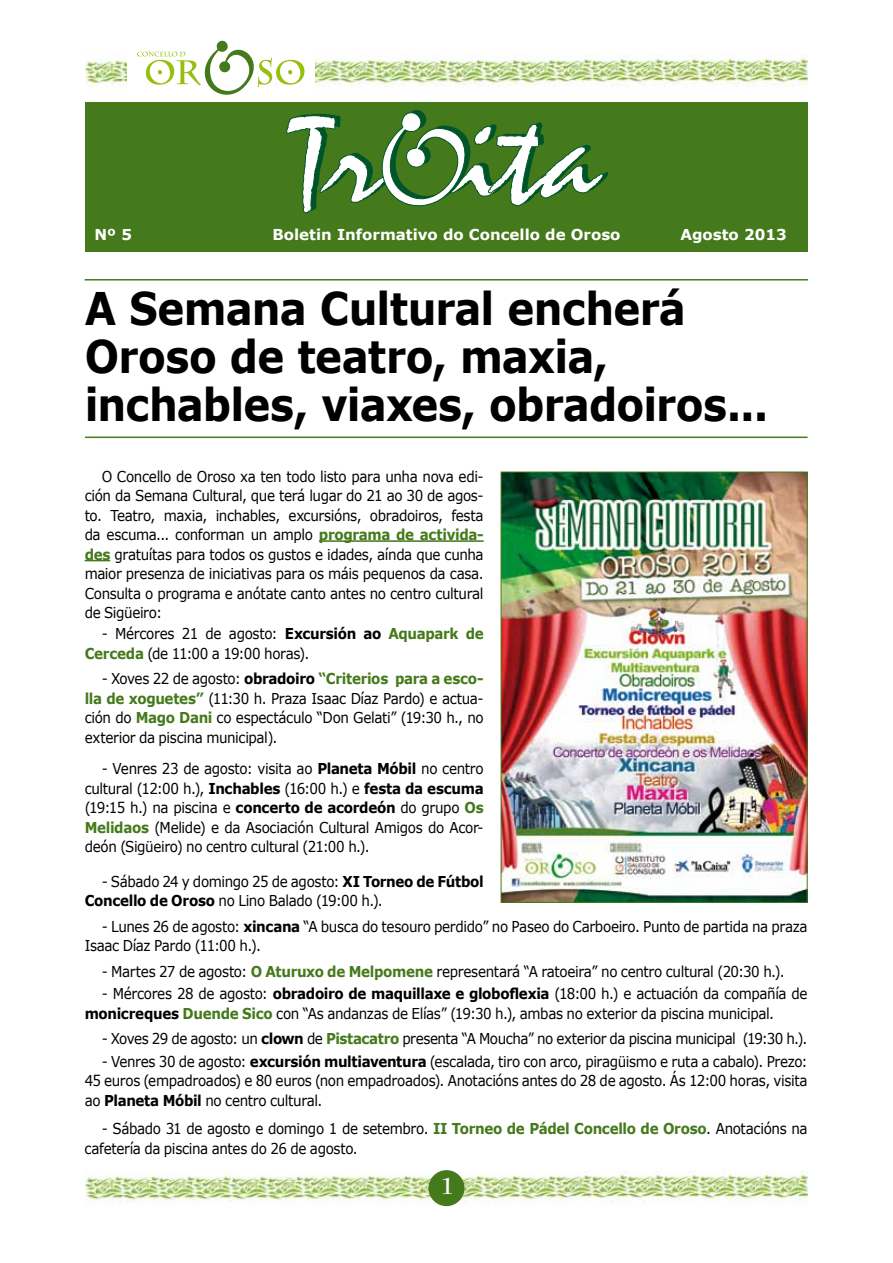
<style>
.page{position:relative;width:893px;height:1263px;background:#fff}
.page>*{position:absolute;margin:0;border:0;box-sizing:border-box;transform-origin:0 0}
.t1{font:700 45px/48px "Verdana";letter-spacing:-.02em;color:#000;scale:.9 1}
.t2{font:700 22.5px "Charlemagne Std";color:#fff}
.t3{font:15px/19.5px "Verdana";letter-spacing:-.025em;color:#000;scale:.9 1}
.t4{font:700 15px "Verdana";color:#fff}
.s1{font-weight:700;color:#457a1c}
.s2{font-weight:700}
</style>
<div class="page">
<img style="left:85px;top:1170px;width:723px;height:36px">
<div style="left:429px;top:1171px;width:35px;height:34px;background:#457a1c;border-radius:50%"></div>
<div style="left:428px;top:1170px;width:36px;height:36px;border:2px solid #457a1c;border-radius:50%"></div>
<img style="left:85px;top:54px;width:723px;height:33px">
<div style="left:128px;top:41px;width:187px;height:54px;background:#fff"></div>
<svg style="left:137px;top:41px;width:167px;height:54px"></svg>
<div style="left:85px;top:103px;width:723px;height:149px;background:#457a1c"></div>
<svg style="left:286px;top:110px;width:322px;height:104px"></svg>
<hr style="left:319px;top:540px;width:165px;height:2px;background:#457a1c">
<svg style="left:85px;top:560px;width:25px;height:1px"></svg>
<hr style="left:85px;top:437px;width:722px;height:1px;background:#457a1c">
<img style="left:503px;top:474px;width:302px;height:427px">
<div style="left:501px;top:472px;width:306px;height:431px;border:1px solid #457a1c"></div>
<hr style="left:85px;top:279px;width:723px;height:2px;background:#457a1c">
<p class="t4" style="left:95px;top:225px;width:39px">Nº 5</p>
<p class="t4" style="left:272px;top:225px;width:350px">Boletin Informativo do Concello de Oroso</p>
<p class="t4" style="left:680px;top:225px;width:108px">Agosto 2013</p>
<h1 class="t1" style="left:85px;top:283px;width:761px">A Semana Cultural encherá<br>Oroso de teatro, maxia, inchables, viaxes, obradoiros...</h1>
<p class="t3" style="left:85px;top:466px;width:445px;text-align:justify;text-indent:17px">O Concello de Oroso xa ten todo listo para unha nova edi&shy;ción da Semana Cultural, que terá lugar do 21 ao 30 de agos&shy;to. Teatro, maxia, inchables, excursións, obradoiros, festa da escuma... conforman un amplo <span class="s1">programa de activida&shy;des</span> gratuítas para todos os gustos e idades, aínda que cunha maior presenza de iniciativas para os máis pequenos da casa.<br>Consulta o programa e anótate canto antes no centro cultural de Sigüeiro:</p>
<p class="t3" style="left:85px;top:623px;width:445px;text-indent:17px">- Mércores 21 de agosto: <span class="s2">Excursión ao</span> <span class="s1">Aquapark de<br>Cerceda</span> (de 11:00 a 19:00 horas).</p>
<p class="t3" style="left:85px;top:668px;width:445px;text-align:justify;text-indent:17px">- Xoves 22 de agosto: <span class="s2">obradoiro</span> <span class="s1">“Criterios para a esco&shy;lla de xoguetes”</span> (11:30 h. Praza Isaac Díaz Pardo) e actua&shy;ción do <span class="s1">Mago Dani</span> co espectáculo “Don Gelati” (19:30 h., no exterior da piscina municipal).</p>
<p class="t3" style="left:85px;top:758px;width:445px;text-align:justify;text-indent:17px">- Venres 23 de agosto: visita ao <span class="s2">Planeta Móbil</span> no centro cultural (12:00 h.), <span class="s2">Inchables</span> (16:00 h.) e <span class="s2">festa da escuma </span>(19:15 h.) na piscina e <span class="s2">concerto de acordeón</span> do grupo <span class="s1">Os Melidaos</span> (Melide) e da Asociación Cultural Amigos do Acor&shy;deón (Sigüeiro) no centro cultural (21:00 h.).</p>
<p class="t3" style="left:85px;top:871px;width:445px;text-indent:17px">- Sábado 24 y domingo 25 de agosto: <span class="s2">XI Torneo de Fútbol<br>Concello de Oroso</span> no Lino Balado (19:00 h.).</p>
<p class="t3" style="left:85px;top:916px;width:805px;text-indent:17px">- Lunes 26 de agosto: <span class="s2">xincana</span> “A busca do tesouro perdido” no Paseo do Carboeiro. Punto de partida na praza<br>Isaac Díaz Pardo (11:00 h.).</p>
<p class="t3" style="left:102px;top:961px;width:760px">- Martes 27 de agosto: <span class="s1">O Aturuxo de Melpomene</span> representará “A ratoeira” no centro cultural (20:30 h.).</p>
<p class="t3" style="left:85px;top:983px;width:805px;text-indent:17px">- Mércores 28 de agosto: <span class="s2">obradoiro de maquillaxe e globoflexia</span> (18:00 h.) e actuación da compañía de <span class="s2">monicreques</span> <span class="s1">Duende Sico</span> con “As andanzas de Elías” (19:30 h.), ambas no exterior da piscina municipal.</p>
<p class="t3" style="left:102px;top:1028px;width:786px">- Xoves 29 de agosto: un <span class="s2">clown</span> de <span class="s1">Pistacatro</span> presenta “A Moucha” no exterior da piscina municipal (19:30 h.).</p>
<p class="t3" style="left:85px;top:1051px;width:805px;text-align:justify;text-indent:17px">- Venres 30 de agosto: <span class="s2">excursión multiaventura</span> (escalada, tiro con arco, piragüismo e ruta a cabalo). Prezo:<br>45 euros (empadroados) e 80 euros (non empadroados). Anotacións antes do 28 de agosto. Ás 12:00 horas, visita ao <span class="s2">Planeta Móbil</span> no centro cultural.</p>
<p class="t3" style="left:85px;top:1118px;width:805px;text-indent:17px">- Sábado 31 de agosto e domingo 1 de setembro. <span class="s1">II Torneo de Pádel Concello de Oroso</span>. Anotacións na cafetería da piscina antes do 26 de agosto.</p>
<h2 class="t2" style="left:442px;top:1173px;width:12px">1</h2>
</div>
